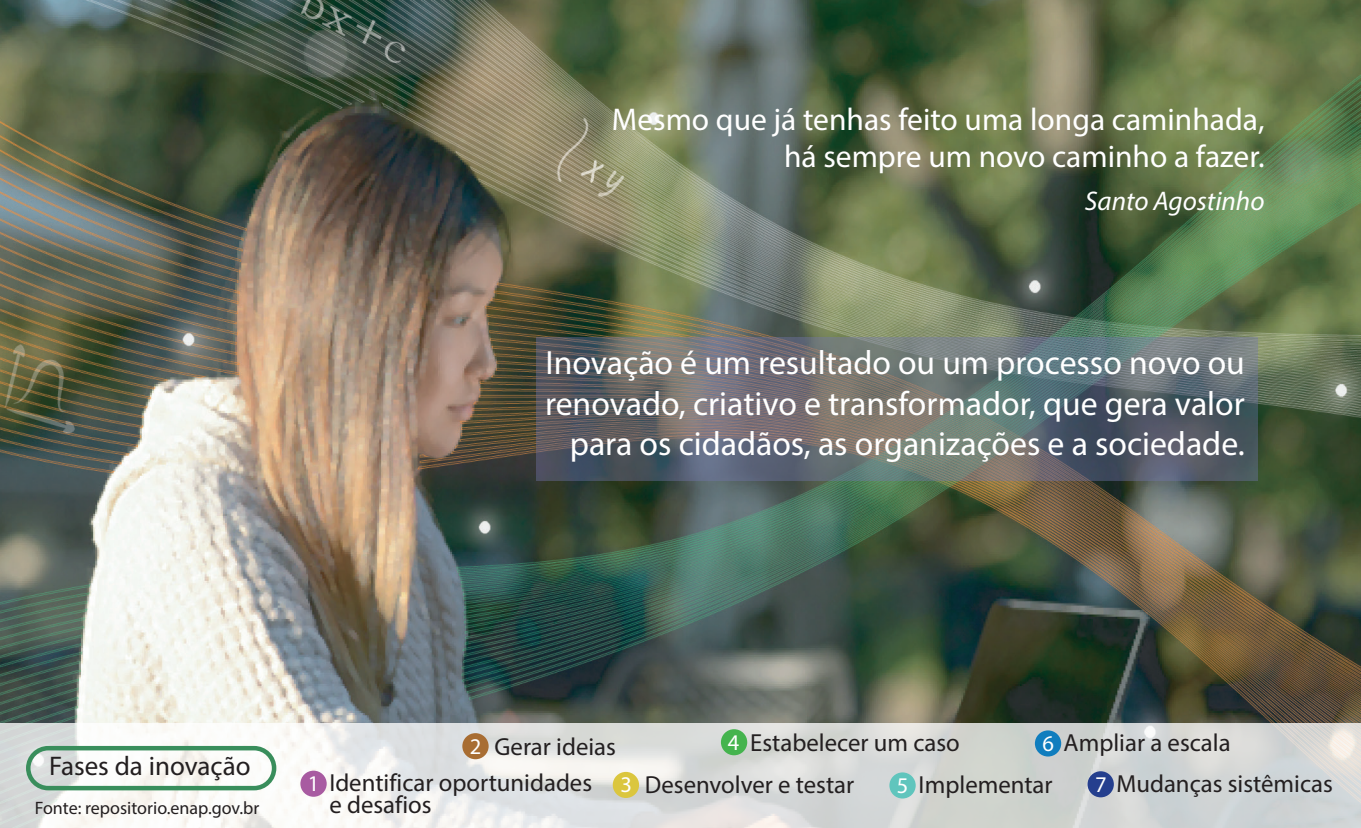
<style>
.page{position:relative;width:1361px;height:828px;background:#fff}
.page>*{position:absolute;margin:0;border:0;box-sizing:border-box;transform-origin:0 0}
.t1{font:33.75px/40.5px "Myriad Pro";color:#fff;text-align:right}
.t2{font:31.5px/37.1px "Myriad Pro";color:#fff;text-align:right}
.t3{font:27px "Myriad Pro";color:#231f20}
.t4{font:italic 27px "Myriad Pro";color:#fff}
.t5{font:24.75px/21.8px "Myriad Pro";color:#231f20}
.t6{font:22.5px "Myriad Pro";color:#fff}
.t7{font:18px "Myriad Pro";color:#231f20}
.s1{font-size:22.5px;color:#fff}
</style>
<div class="page">
<img style="left:0;top:0;width:1360px;height:723px">
<svg style="left:0;top:723px;width:1360px;height:105px"></svg>
<svg style="left:536px;top:337px;width:721px;height:144px;background:#666c70"></svg>
<div style="left:26px;top:746px;width:250px;height:44px;border:4px solid #398e5c;border-radius:20px"></div>
<div style="left:300px;top:770px;width:27px;height:27px;background:#a85ba1;border-radius:50%"></div>
<div style="left:462px;top:733px;width:26px;height:26px;background:#a86d32;border-radius:50%"></div>
<div style="left:612px;top:772px;width:27px;height:26px;background:#dbc63e;border-radius:50%"></div>
<div style="left:721px;top:729px;width:26px;height:26px;background:#45b44e;border-radius:50%"></div>
<div style="left:889px;top:772px;width:26px;height:26px;background:#60c5bd;border-radius:50%"></div>
<div style="left:1034px;top:730px;width:27px;height:26px;background:#107dbe;border-radius:50%"></div>
<div style="left:1087px;top:771px;width:26px;height:26px;background:#253f8e;border-radius:50%"></div>
<p class="t2" style="left:612px;top:100px;width:654px">Mesmo que já tenhas feito uma longa caminhada, há sempre um novo caminho a fazer.</p>
<p class="t4" style="left:1084px;top:184px;width:181px">Santo Agostinho</p>
<h1 class="t1" style="left:545px;top:342px;width:701px">Inovação é um resultado ou um processo novo ou renovado, criativo e transformador, que gera valor para os cidadãos, as organizações e a sociedade.</h1>
<p class="t3" style="left:49px;top:749px;width:203px">Fases da inovação</p>
<p class="t7" style="left:35px;top:797px;width:226px">Fonte: repositorio.enap.gov.br</p>
<p class="t5" style="left:470px;top:735px;width:147px"><span class="s1">2</span> Gerar ideias</p>
<p class="t5" style="left:329px;top:772px;width:264px;text-indent:-21px"><span class="s1">1</span> Identificar oportunidades e desafios</p>
<p class="t6" style="left:620px;top:771px;width:13px">3</p>
<p class="t5" style="left:897px;top:720px;width:157px;line-height:42.8px;text-indent:-169px"><span class="s1">4</span> Estabelecer um caso<br><span class="s1">5</span> Implementar</p>
<p class="t5" style="left:1095px;top:721px;width:239px;line-height:41.4px;text-indent:-53px"><span class="s1">6</span> Ampliar a escala<br><span class="s1">7</span> Mudanças sistêmicas</p>
<p class="t5" style="left:645px;top:774px;width:211px">Desenvolver e testar</p>
</div>
